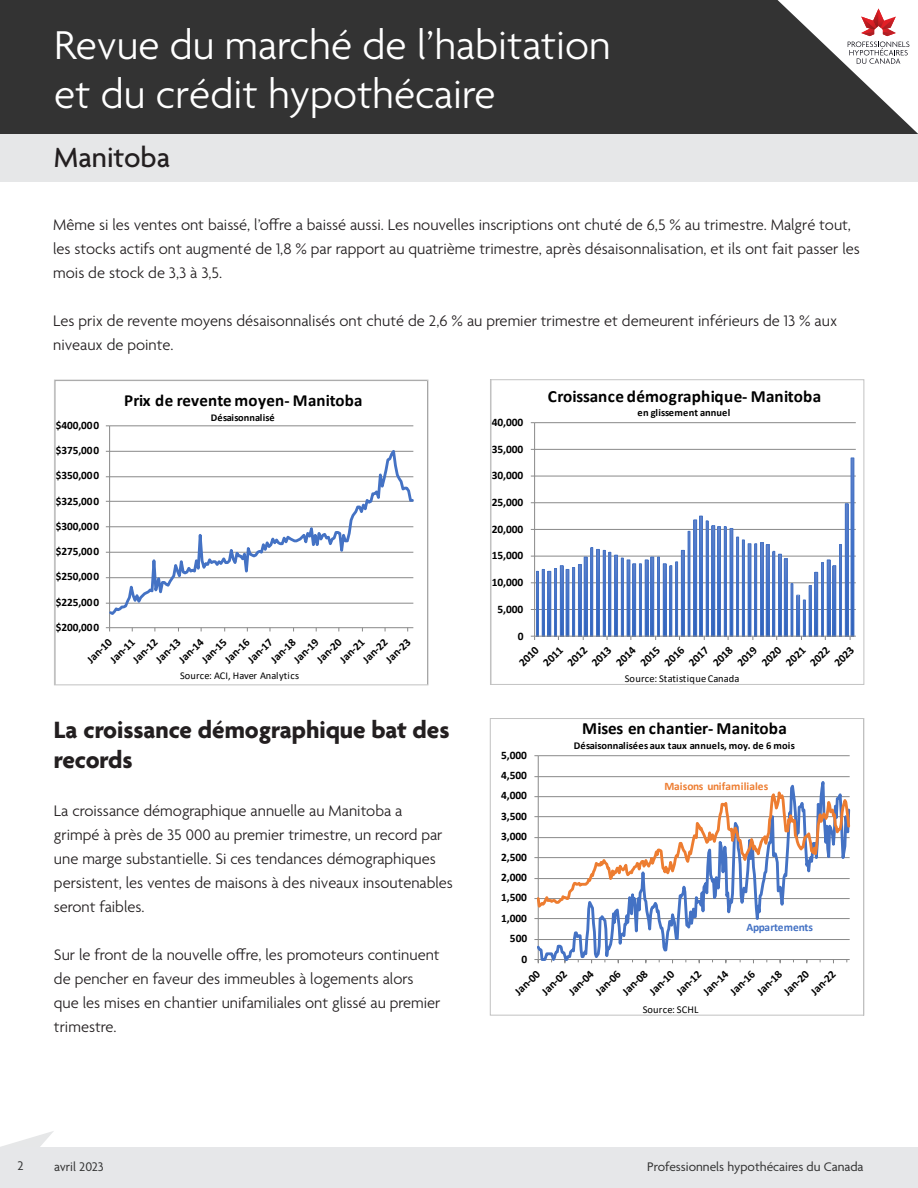
<style>
.page{position:relative;width:918px;height:1188px;background:#fff}
.page>*{position:absolute;margin:0;border:0;box-sizing:border-box;transform-origin:0 0}
.t1{font:300 43.5px "Agenda";color:#fff}
.t2{font:500 30px "Agenda";color:#231f20}
.t3{font:700 25.5px/30.6px "Agenda";color:#231f20}
.t4{font:700 17.1px "Calibri";letter-spacing:.015em;color:#000}
.t5{font:700 16.95px "Calibri";letter-spacing:.015em;color:#000}
.t6{font:300 16.5px/24px "Agenda";color:#231f20}
.t7{font:13.5px "Agenda";color:#333}
.t8{font:13.5px "Agenda";color:#313232}
.t9{font:700 11.4px "Calibri";letter-spacing:-.005em;color:#000}
.t10{font:700 11.4px "Calibri";letter-spacing:.005em;color:#ed7d31}
.t11{font:700 11.4px "Calibri";letter-spacing:-.015em;color:#4472c4}
.t12{font:700 11.25px "Calibri";letter-spacing:-.005em;color:#000}
.t13{font:700 10.5px "Calibri";letter-spacing:.01em;color:#000}
.t14{font:10.5px "Calibri";letter-spacing:.02em;color:#000}
.t15{font:10.35px "Calibri";letter-spacing:.015em;color:#000}
.t16{font:700 10.35px "Calibri";letter-spacing:.005em;color:#000}
</style>
<div class="page">
<div style="left:0;top:0;width:918px;height:147px;background:#333"></div>
<div style="left:0;top:134px;width:918px;height:47px;background:#e6e7e8"></div>
<svg style="left:1px;top:1131px;width:53px;height:16px"></svg>
<div style="left:0;top:1147px;width:918px;height:41px;background:#e6e7e9"></div>
<svg style="left:778px;top:0;width:140px;height:134px"></svg>
<svg style="left:105px;top:425px;width:309px;height:207px"></svg>
<div style="left:54px;top:380px;width:374px;height:305px;border:1px solid #c2c2c2"></div>
<svg style="left:534px;top:755px;width:317px;height:209px"></svg>
<div style="left:490px;top:718px;width:374px;height:298px;border:1px solid #c2c2c2"></div>
<svg style="left:530px;top:422px;width:326px;height:218px"></svg>
<div style="left:490px;top:379px;width:374px;height:306px;border:1px solid #c2c2c2"></div>
<p class="t1" style="left:54px;top:22px;width:558px">Revue du marché de l’habitation</p>
<p class="t1" style="left:54px;top:71px;width:443px">et du crédit hypothécaire</p>
<p class="t2" style="left:54px;top:141px;width:118px">Manitoba</p>
<p class="t6" style="left:53px;top:213px;width:808px">Même si les ventes ont baissé, l’offre a baissé aussi. Les nouvelles inscriptions ont chuté de 6,5 % au trimestre. Malgré tout, les stocks actifs ont augmenté de 1,8 % par rapport au quatrième trimestre, après désaisonnalisation, et ils ont fait passer les mois de stock de 3,3 à 3,5.</p>
<p class="t6" style="left:53px;top:309px;width:786px">Les prix de revente moyens désaisonnalisés ont chuté de 2,6 % au premier trimestre et demeurent inférieurs de 13 % aux niveaux de pointe.</p>
<p class="t12" style="left:56px;top:417px;width:45px">$400,000</p>
<p class="t5" style="left:124px;top:389px;width:240px">Prix de revente moyen- Manitoba</p>
<p class="t16" style="left:211px;top:410px;width:65px">Désaisonnalisé</p>
<p class="t9" style="left:492px;top:414px;width:33px">40,000</p>
<p class="t4" style="left:548px;top:384px;width:275px">Croissance démographique- Manitoba</p>
<p class="t13" style="left:637px;top:406px;width:95px">en glissement annuel</p>
<p class="t12" style="left:56px;top:442px;width:45px">$375,000</p>
<p class="t9" style="left:492px;top:441px;width:33px">35,000</p>
<p class="t12" style="left:56px;top:467px;width:45px">$350,000</p>
<p class="t9" style="left:492px;top:468px;width:33px">30,000</p>
<p class="t12" style="left:56px;top:493px;width:45px">$325,000</p>
<p class="t9" style="left:492px;top:494px;width:33px">25,000</p>
<p class="t12" style="left:56px;top:518px;width:45px">$300,000</p>
<p class="t9" style="left:492px;top:521px;width:33px">20,000</p>
<p class="t12" style="left:56px;top:543px;width:45px">$275,000</p>
<p class="t9" style="left:492px;top:548px;width:33px">15,000</p>
<p class="t12" style="left:56px;top:568px;width:45px">$250,000</p>
<p class="t9" style="left:492px;top:574px;width:33px">10,000</p>
<p class="t12" style="left:56px;top:594px;width:45px">$225,000</p>
<p class="t9" style="left:498px;top:601px;width:27px">5,000</p>
<p class="t12" style="left:56px;top:619px;width:45px">$200,000</p>
<p class="t12" style="left:83px;top:656px;width:32px;rotate:-45deg">Jan-10</p>
<p class="t12" style="left:313px;top:656px;width:32px;rotate:-45deg">Jan-20</p>
<p class="t12" style="left:175px;top:656px;width:32px;rotate:-45deg">Jan-14</p>
<p class="t12" style="left:221px;top:656px;width:32px;rotate:-45deg">Jan-16</p>
<p class="t12" style="left:267px;top:656px;width:32px;rotate:-45deg">Jan-18</p>
<p class="t12" style="left:290px;top:656px;width:32px;rotate:-45deg">Jan-19</p>
<p class="t12" style="left:129px;top:656px;width:32px;rotate:-45deg">Jan-12</p>
<p class="t12" style="left:359px;top:656px;width:32px;rotate:-45deg">Jan-22</p>
<p class="t12" style="left:152px;top:656px;width:32px;rotate:-45deg">Jan-13</p>
<p class="t12" style="left:382px;top:656px;width:32px;rotate:-45deg">Jan-23</p>
<p class="t12" style="left:244px;top:656px;width:32px;rotate:-45deg">Jan-17</p>
<p class="t12" style="left:106px;top:656px;width:32px;rotate:-45deg">Jan-11</p>
<p class="t12" style="left:336px;top:656px;width:32px;rotate:-45deg">Jan-21</p>
<p class="t12" style="left:198px;top:656px;width:32px;rotate:-45deg">Jan-15</p>
<p class="t9" style="left:518px;top:628px;width:7px">0</p>
<p class="t9" style="left:515px;top:659px;width:24px;rotate:-45deg">2010</p>
<p class="t9" style="left:539px;top:659px;width:24px;rotate:-45deg">2011</p>
<p class="t9" style="left:564px;top:659px;width:24px;rotate:-45deg">2012</p>
<p class="t9" style="left:588px;top:659px;width:24px;rotate:-45deg">2013</p>
<p class="t9" style="left:612px;top:659px;width:24px;rotate:-45deg">2014</p>
<p class="t9" style="left:636px;top:659px;width:24px;rotate:-45deg">2015</p>
<p class="t9" style="left:661px;top:659px;width:24px;rotate:-45deg">2016</p>
<p class="t9" style="left:685px;top:659px;width:24px;rotate:-45deg">2017</p>
<p class="t9" style="left:709px;top:659px;width:24px;rotate:-45deg">2018</p>
<p class="t9" style="left:733px;top:659px;width:24px;rotate:-45deg">2019</p>
<p class="t9" style="left:758px;top:659px;width:24px;rotate:-45deg">2020</p>
<p class="t9" style="left:782px;top:659px;width:24px;rotate:-45deg">2021</p>
<p class="t9" style="left:806px;top:659px;width:24px;rotate:-45deg">2022</p>
<p class="t9" style="left:830px;top:659px;width:24px;rotate:-45deg">2023</p>
<p class="t15" style="left:180px;top:668px;width:121px">Source: ACI, Haver Analytics</p>
<p class="t14" style="left:625px;top:672px;width:116px">Source: Statistique Canada</p>
<p class="t3" style="left:54px;top:716px;width:397px">La croissance démographique bat des records</p>
<p class="t6" style="left:54px;top:800px;width:400px">La croissance démographique annuelle au Manitoba a<br>grimpé à près de 35 000 au premier trimestre, un record par une marge substantielle. Si ces tendances démographiques persistent, les ventes de maisons à des niveaux insoutenables seront faibles.</p>
<p class="t6" style="left:54px;top:944px;width:388px">Sur le front de la nouvelle offre, les promoteurs continuent de pencher en faveur des immeubles à logements alors que les mises en chantier unifamiliales ont glissé au premier trimestre.</p>
<p class="t9" style="left:501px;top:747px;width:27px">5,000</p>
<p class="t9" style="left:501px;top:767px;width:27px">4,500</p>
<p class="t9" style="left:501px;top:787px;width:27px">4,000</p>
<p class="t9" style="left:501px;top:808px;width:27px">3,500</p>
<p class="t9" style="left:501px;top:828px;width:27px">3,000</p>
<p class="t9" style="left:501px;top:849px;width:27px">2,500</p>
<p class="t9" style="left:501px;top:869px;width:27px">2,000</p>
<p class="t9" style="left:501px;top:889px;width:27px">1,500</p>
<p class="t9" style="left:501px;top:910px;width:27px">1,000</p>
<p class="t9" style="left:510px;top:930px;width:19px">500</p>
<p class="t9" style="left:522px;top:951px;width:7px">0</p>
<p class="t4" style="left:582px;top:717px;width:206px">Mises en chantier- Manitoba</p>
<p class="t13" style="left:574px;top:738px;width:223px">Désaisonnalisées aux taux annuels, moy. de 6 mois</p>
<p class="t10" style="left:665px;top:778px;width:105px">Maisons unifamiliales</p>
<p class="t11" style="left:747px;top:920px;width:68px">Appartements</p>
<p class="t9" style="left:511px;top:988px;width:32px;rotate:-45deg">Jan-00</p>
<p class="t9" style="left:538px;top:988px;width:32px;rotate:-45deg">Jan-02</p>
<p class="t9" style="left:565px;top:988px;width:32px;rotate:-45deg">Jan-04</p>
<p class="t9" style="left:592px;top:988px;width:32px;rotate:-45deg">Jan-06</p>
<p class="t9" style="left:619px;top:988px;width:32px;rotate:-45deg">Jan-08</p>
<p class="t9" style="left:645px;top:988px;width:32px;rotate:-45deg">Jan-10</p>
<p class="t9" style="left:672px;top:988px;width:32px;rotate:-45deg">Jan-12</p>
<p class="t9" style="left:699px;top:988px;width:32px;rotate:-45deg">Jan-14</p>
<p class="t9" style="left:726px;top:988px;width:32px;rotate:-45deg">Jan-16</p>
<p class="t9" style="left:753px;top:988px;width:32px;rotate:-45deg">Jan-18</p>
<p class="t9" style="left:780px;top:988px;width:32px;rotate:-45deg">Jan-20</p>
<p class="t9" style="left:807px;top:988px;width:32px;rotate:-45deg">Jan-22</p>
<p class="t14" style="left:643px;top:1003px;width:57px">Source: SCHL</p>
<p class="t8" style="left:17px;top:1159px;width:8px">2</p>
<p class="t7" style="left:54px;top:1159px;width:51px">avril 2023</p>
<p class="t7" style="left:647px;top:1159px;width:218px">Professionnels hypothécaires du Canada</p>
</div>
